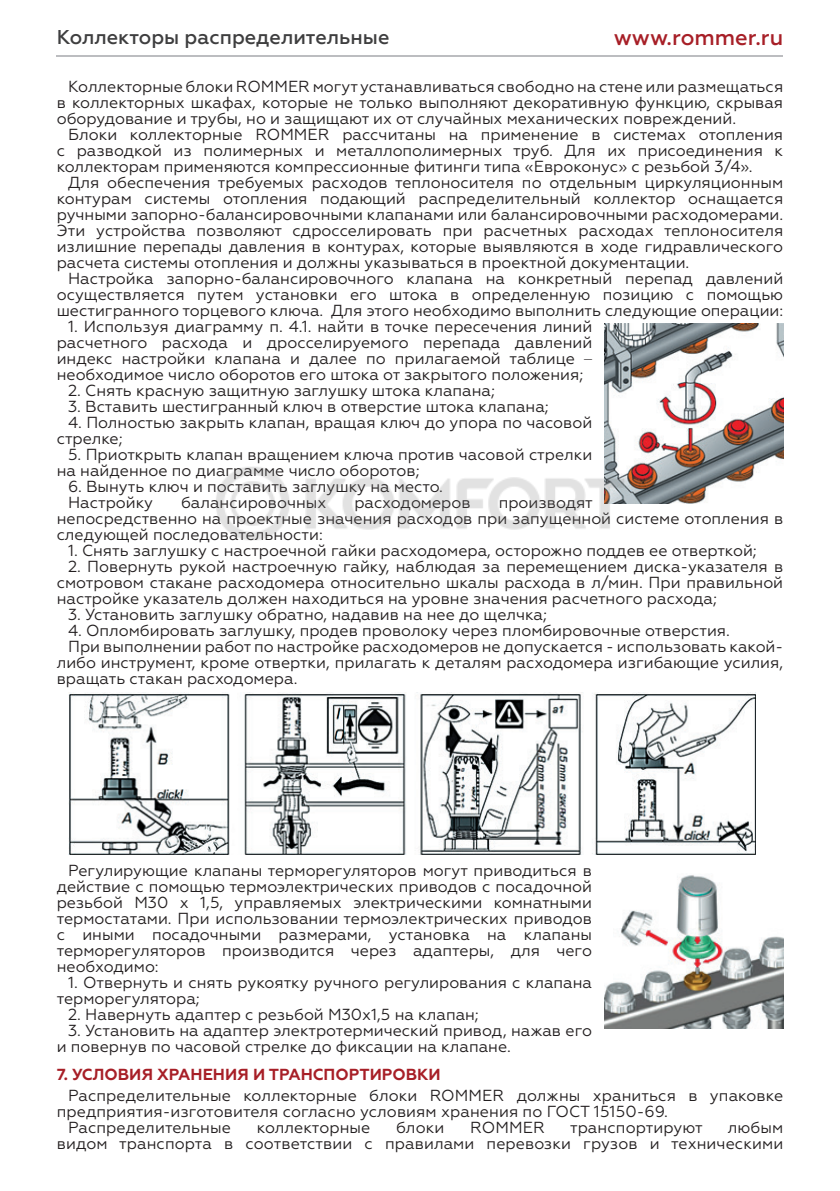
<style>
.page{position:relative;width:840px;height:1191px;background:#fff}
.page>*{position:absolute;margin:0;border:0;box-sizing:border-box;transform-origin:0 0}
.t1{font:500 22px "Geometria";color:#a71f27}
.t2{font:500 20px "Geometria";color:#3e3e3f}
.t3{font:16px/16px "Geometria";color:#231f20;text-align:justify}
.t4{font:700 16px "Geometria";color:#a71f27}
.s1{font-family:"Helvetica Neue Cyr";font-weight:100}
</style>
<div class="page">
<img style="left:69px;top:692px;width:686px;height:162px">
<hr style="left:57px;top:55px;width:725px;height:2px;background:#bcbdc0">
<img style="left:604px;top:324px;width:178px;height:180px">
<img style="left:604px;top:875px;width:178px;height:153px">
<img style="left:216px;top:457px;width:413px;height:83px">
<p class="t2" style="left:57px;top:25px;width:334px">Коллекторы распределительные</p>
<h1 class="t1" style="left:613px;top:25px;width:171px">www.rommer.ru</h1>
<p class="t3" style="left:57px;top:78px;width:727px;text-indent:11px">Коллекторные блоки ROMMER могут устанавливаться свободно на стене или размещаться в коллекторных шкафах, которые не только выполняют декоративную функцию, скрывая оборудование и трубы, но и защищают их от случайных механических повреждений.</p>
<p class="t3" style="left:57px;top:126px;width:727px;text-indent:11px">Блоки коллекторные ROMMER рассчитаны на применение в системах отопления с разводкой из полимерных и металлополимерных труб. Для их присоединения к коллекторам применяются компрессионные фитинги типа «Евроконус» с резьбой 3/4».</p>
<p class="t3" style="left:57px;top:174px;width:727px;text-indent:11px">Для обеспечения требуемых расходов теплоносителя по отдельным циркуляционным контурам системы отопления подающий распределительный коллектор оснащается ручными запорно-балансировочными клапанами или балансировочными расходомерами.<br>Эти устройства позволяют сдросселировать при расчетных расходах теплоносителя излишние перепады давления в контурах, которые выявляются в ходе гидравлического расчета системы отопления и должны указываться в проектной документации.</p>
<p class="t3" style="left:57px;top:270px;width:727px;text-indent:11px">Настройка запорно-балансировочного клапана на конкретный перепад давлений осуществляется путем установки его штока в определенную позицию с помощью шестигранного торцевого ключа. Для этого необходимо выполнить следующие операции:</p>
<p class="t3" style="left:57px;top:318px;width:536px;text-indent:11px">1. Используя диаграмму п. 4.1. найти в точке пересечения линий расчетного расхода и дросселируемого перепада давлений индекс настройки клапана и далее по прилагаемой таблице <span class="s1">– </span>необходимое число оборотов его штока от закрытого положения;</p>
<p class="t3" style="left:68px;top:382px;width:428px">2. Снять красную защитную заглушку штока клапана;</p>
<p class="t3" style="left:68px;top:398px;width:482px">3. Вставить шестигранный ключ в отверстие штока клапана;</p>
<p class="t3" style="left:57px;top:414px;width:536px;text-indent:11px">4. Полностью закрыть клапан, вращая ключ до упора по часовой стрелке;</p>
<p class="t3" style="left:57px;top:446px;width:536px;text-indent:11px">5. Приоткрыть клапан вращением ключа против часовой стрелки на найденное по диаграмме число оборотов;</p>
<p class="t3" style="left:68px;top:478px;width:376px">6. Вынуть ключ и поставить заглушку на место.<br>Настройку</p>
<p class="t3" style="left:181px;top:494px;width:147px">балансировочных</p>
<p class="t3" style="left:354px;top:494px;width:118px">расходомеров</p>
<p class="t3" style="left:57px;top:494px;width:727px;text-align:left;text-indent:441px">производят<br>непосредственно на проектные значения расходов при запущенной системе отопления в следующей последовательности:</p>
<p class="t3" style="left:68px;top:542px;width:689px">1. Снять заглушку с настроечной гайки расходомера, осторожно поддев ее отверткой;</p>
<p class="t3" style="left:57px;top:558px;width:727px;text-indent:11px">2. Повернуть рукой настроечную гайку, наблюдая за перемещением диска-указателя в смотровом стакане расходомера относительно шкалы расхода в л/мин. При правильной настройке указатель должен находиться на уровне значения расчетного расхода;</p>
<p class="t3" style="left:68px;top:606px;width:480px">3. Установить заглушку обратно, надавив на нее до щелчка;</p>
<p class="t3" style="left:68px;top:622px;width:663px">4. Опломбировать заглушку, продев проволоку через пломбировочные отверстия.</p>
<p class="t3" style="left:68px;top:638px;width:716px">При выполнении работ по настройке расходомеров не допускается - использовать какой-</p>
<p class="t3" style="left:57px;top:654px;width:727px">либо инструмент, кроме отвертки, прилагать к деталям расходомера изгибающие усилия,</p>
<p class="t3" style="left:57px;top:670px;width:242px">вращать стакан расходомера.</p>
<p class="t3" style="left:57px;top:862px;width:536px;text-indent:11px">Регулирующие клапаны терморегуляторов могут приводиться в действие с помощью термоэлектрических приводов с посадочной резьбой М30 х 1,5, управляемых электрическими комнатными термостатами. При использовании термоэлектрических приводов с иными посадочными размерами, установка на клапаны терморегуляторов производится через адаптеры, для чего необходимо:</p>
<p class="t3" style="left:57px;top:974px;width:536px;text-indent:11px">1. Отвернуть и снять рукоятку ручного регулирования с клапана терморегулятора;</p>
<p class="t3" style="left:68px;top:1006px;width:412px">2. Навернуть адаптер с резьбой М30х1,5 на клапан;</p>
<p class="t3" style="left:57px;top:1022px;width:536px;text-indent:11px">3. Установить на адаптер электротермический привод, нажав его и повернув по часовой стрелке до фиксации на клапане.</p>
<p class="t4" style="left:57px;top:1064px;width:385px">7. УСЛОВИЯ ХРАНЕНИЯ И ТРАНСПОРТИРОВКИ</p>
<p class="t3" style="left:68px;top:1087px;width:716px">Распределительные коллекторные блоки ROMMER должны храниться в упаковке</p>
<p class="t3" style="left:57px;top:1103px;width:612px">предприятия-изготовителя согласно условиям хранения по ГОСТ 15150-69.</p>
<p class="t3" style="left:68px;top:1119px;width:164px">Распределительные</p>
<p class="t3" style="left:257px;top:1119px;width:115px">коллекторные</p>
<p class="t3" style="left:396px;top:1119px;width:50px">блоки</p>
<p class="t3" style="left:470px;top:1119px;width:76px">ROMMER</p>
<p class="t3" style="left:569px;top:1119px;width:134px">транспортируют</p>
<p class="t3" style="left:57px;top:1119px;width:727px;text-align:right">любым<br>видом транспорта в соответствии с правилами перевозки грузов и техническими</p>
</div>
